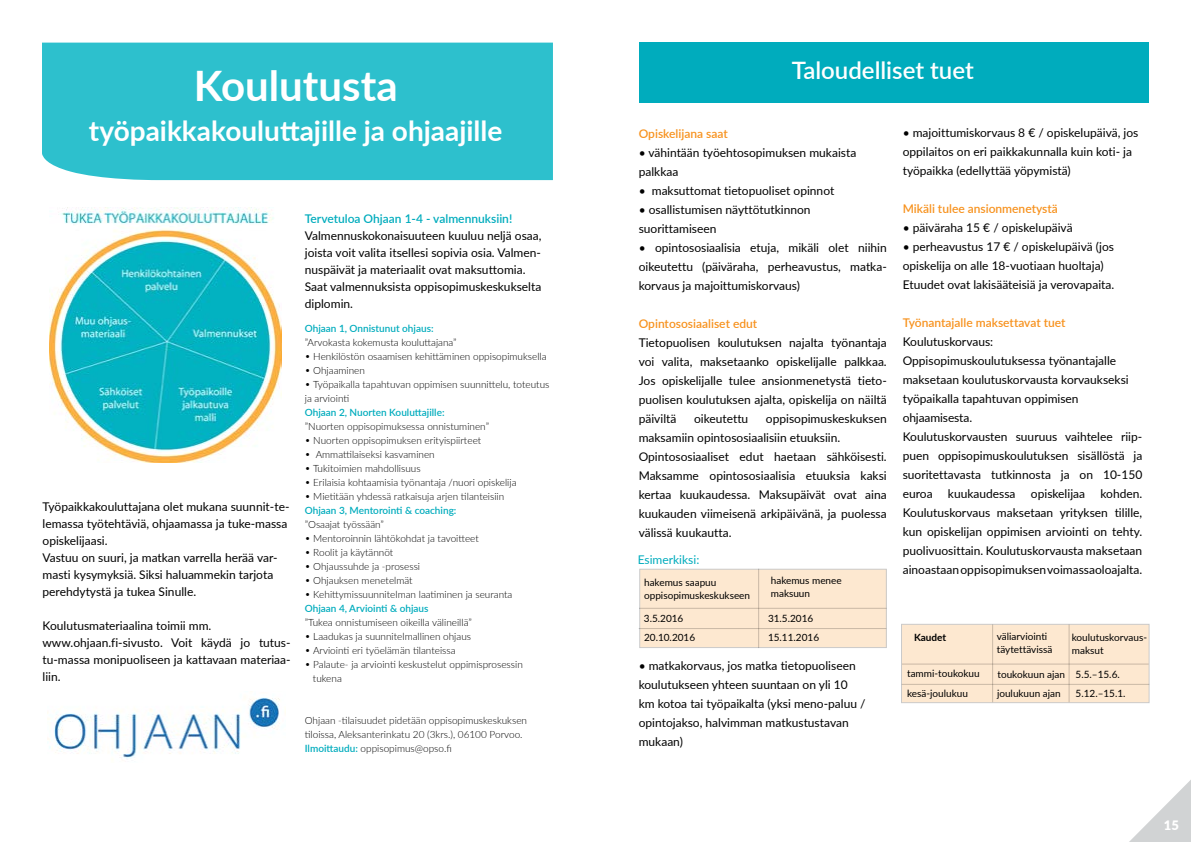
<style>
.page{position:relative;width:1191px;height:842px;background:#fff}
.page>*{position:absolute;margin:0;border:0;box-sizing:border-box;transform-origin:0 0}
.t1{font:700 42px "Lato";color:#fff}
.t2{font:700 28px "Lato";color:#fff}
.t3{font:600 24px "Lato";color:#fff}
.t4{font:900 13px "Lato";color:#fff}
.t5{font:12px/19px "Lato";color:#000}
.t6{font:600 12px "Lato";color:#f7921e}
.t7{font:600 12px "Lato";color:#00acbd}
.t8{font:12px "Lato";color:#00acbd}
.t9{font:300 10px/14px "Lato";color:#000}
.t10{font:10px/13px "Lato";color:#000}
.t11{font:600 10px "Lato";color:#00acbd}
.t12{font:700 10px "Lato";color:#000}
.s1{font-weight:600;color:#00acbd}
</style>
<div class="page">
<svg style="left:1129px;top:780px;width:62px;height:62px"></svg>
<div style="left:42px;top:43px;width:511px;height:137px;background:#2dc0cd"></div>
<img style="left:50px;top:207px;width:231px;height:255px">
<img style="left:48px;top:697px;width:232px;height:62px">
<div style="left:639px;top:43px;width:509px;height:60px;background:#00acbd"></div>
<div style="left:639px;top:569px;width:247px;height:79px;background:#fde8d0"></div>
<hr style="left:639px;top:608px;width:247px;height:1px;background:#000">
<hr style="left:638px;top:628px;width:248px;height:1px;background:#000">
<hr style="left:758px;top:569px;width:1px;height:79px;background:#000">
<div style="left:901px;top:624px;width:248px;height:79px;background:#fde8d0"></div>
<hr style="left:902px;top:664px;width:246px;height:1px;background:#000">
<hr style="left:901px;top:684px;width:248px;height:1px;background:#000">
<hr style="left:992px;top:624px;width:1px;height:78px;background:#000">
<hr style="left:1068px;top:624px;width:1px;height:78px;background:#000">
<h1 class="t1" style="left:194px;top:55px;width:205px">Koulutusta</h1>
<h2 class="t2" style="left:89px;top:110px;width:415px">työpaikkakouluttajille ja ohjaajille</h2>
<p class="t5" style="left:43px;top:498px;width:248px;line-height:17px">Työpaikkakouluttajana olet mukana suunnit-te&shy;lemassa työtehtäviä, ohjaamassa ja tuke-massa opiskelijaasi.<br>Vastuu on suuri, ja matkan varrella herää var&shy;masti kysymyksiä. Siksi haluammekin tarjota perehdytystä ja tukea Sinulle.</p>
<p class="t5" style="left:43px;top:617px;width:250px;line-height:17px">Koulutusmateriaalina toimii mm. www.ohjaan.fi-sivusto. Voit käydä jo tutus&shy;tu-massa monipuoliseen ja kattavaan materiaa&shy;liin.</p>
<p class="t7" style="left:305px;top:210px;width:209px">Tervetuloa Ohjaan 1-4 - valmennuksiin!</p>
<p class="t5" style="left:305px;top:227px;width:238px;line-height:17px">Valmennuskokonaisuuteen kuuluu neljä osaa, joista voit valita itsellesi sopivia osia. Valmen&shy;nuspäivät ja materiaalit ovat maksuttomia.<br>Saat valmennuksista oppisopimuskeskukselta diplomin.</p>
<p class="t11" style="left:305px;top:321px;width:130px">Ohjaan 1, Onnistunut ohjaus:</p>
<p class="t9" style="left:305px;top:335px;width:153px">”Arvokasta kokemusta kouluttajana”</p>
<p class="t9" style="left:305px;top:349px;width:243px">• Henkilöstön osaamisen kehittäminen oppisopimuksella</p>
<p class="t9" style="left:305px;top:363px;width:62px">• Ohjaaminen</p>
<p class="t9" style="left:305px;top:377px;width:246px">• Työpaikalla tapahtuvan oppimisen suunnittelu, toteutus ja arviointi</p>
<p class="t11" style="left:305px;top:405px;width:141px">Ohjaan 2, Nuorten Kouluttajille:</p>
<p class="t9" style="left:305px;top:419px;width:186px">”Nuorten oppisopimuksessa onnistuminen”</p>
<p class="t9" style="left:305px;top:433px;width:178px">• Nuorten oppisopimuksen erityispiirteet</p>
<p class="t9" style="left:305px;top:447px;width:131px">• Ammattilaiseksi kasvaminen</p>
<p class="t9" style="left:305px;top:461px;width:117px">• Tukitoimien mahdollisuus</p>
<p class="t9" style="left:305px;top:475px;width:213px">• Erilaisia kohtaamisia työnantaja /nuori opiskelija</p>
<p class="t9" style="left:305px;top:489px;width:201px">• Mietitään yhdessä ratkaisuja arjen tilanteisiin</p>
<p class="t11" style="left:305px;top:503px;width:153px">Ohjaan 3, Mentorointi &amp; coaching:</p>
<p class="t9" style="left:305px;top:517px;width:81px">”Osaajat työssään”</p>
<p class="t9" style="left:305px;top:531px;width:176px">• Mentoroinnin lähtökohdat ja tavoitteet</p>
<p class="t9" style="left:305px;top:545px;width:90px">• Roolit ja käytännöt</p>
<p class="t9" style="left:305px;top:559px;width:117px">• Ohjaussuhde ja -prosessi</p>
<p class="t9" style="left:305px;top:573px;width:109px">• Ohjauksen menetelmät</p>
<p class="t9" style="left:305px;top:587px;width:209px">• Kehittymissuunnitelman laatiminen ja seuranta</p>
<p class="t11" style="left:305px;top:601px;width:125px">Ohjaan 4, Arviointi &amp; ohjaus</p>
<p class="t9" style="left:305px;top:615px;width:168px">”Tukea onnistumiseen oikeilla välineillä”</p>
<p class="t9" style="left:305px;top:629px;width:168px">• Laadukas ja suunnitelmallinen ohjaus</p>
<p class="t9" style="left:305px;top:643px;width:152px">• Arviointi eri työelämän tilanteissa</p>
<p class="t9" style="left:313px;top:657px;width:211px;text-indent:-8px">• Palaute- ja arviointi keskustelut oppimisprosessin tukena</p>
<p class="t9" style="left:305px;top:713px;width:224px">Ohjaan -tilaisuudet pidetään oppisopimuskeskuksen tiloissa, Aleksanterinkatu 20 (3krs.), 06100 Porvoo.<br><span class="s1">Ilmoittaudu:</span> oppisopimus@opso.fi</p>
<h3 class="t3" style="left:791px;top:53px;width:184px">Taloudelliset tuet</h3>
<p class="t6" style="left:638px;top:125px;width:91px">Opiskelijana saat</p>
<p class="t5" style="left:638px;top:143px;width:219px">• vähintään työehtosopimuksen mukaista palkkaa</p>
<p class="t5" style="left:638px;top:181px;width:197px">• maksuttomat tietopuoliset opinnot</p>
<p class="t5" style="left:638px;top:200px;width:173px">• osallistumisen näyttötutkinnon suorittamiseen</p>
<p class="t5" style="left:638px;top:238px;width:250px;text-align:justify">• opintososiaalisia etuja, mikäli olet niihin oikeutettu (päiväraha, perheavustus, matka&shy;korvaus ja majoittumiskorvaus)</p>
<p class="t6" style="left:638px;top:315px;width:120px">Opintososiaaliset edut</p>
<p class="t5" style="left:638px;top:333px;width:250px;text-align:justify">Tietopuolisen koulutuksen najalta työnantaja voi valita, maksetaanko opiskelijalle palkkaa.<br>Jos opiskelijalle tulee ansionmenetystä tieto&shy;puolisen koulutuksen ajalta, opiskelija on näiltä päiviltä</p>
<p class="t5" style="left:638px;top:409px;width:250px;text-indent:127px">oppisopimuskeskuksen maksamiin opintososiaalisiin etuuksiin.<br>Opintososiaaliset edut haetaan sähköisesti.<br>Maksamme opintososiaalisia etuuksia kaksi kertaa kuukaudessa. Maksupäivät ovat aina kuukauden viimeisenä arkipäivänä, ja puolessa välissä kuukautta.</p>
<p class="t5" style="left:694px;top:409px;width:56px">oikeutettu</p>
<p class="t8" style="left:637px;top:551px;width:63px">Esimerkiksi:</p>
<p class="t10" style="left:644px;top:575px;width:108px">hakemus saapuu oppisopimuskeskukseen</p>
<p class="t10" style="left:771px;top:574px;width:72px">hakemus menee maksuun</p>
<p class="t10" style="left:644px;top:608px;width:53px;line-height:18.8px">3.5.2016<br>20.10.2016</p>
<p class="t10" style="left:768px;top:608px;width:53px;line-height:19.2px">31.5.2016<br>15.11.2016</p>
<p class="t5" style="left:638px;top:656px;width:228px">• matkakorvaus, jos matka tietopuoliseen koulutukseen yhteen suuntaan on yli 10 km kotoa tai työpaikalta (yksi meno-paluu / opintojakso, halvimman matkustustavan mukaan)</p>
<p class="t5" style="left:902px;top:123px;width:237px">• majoittumiskorvaus 8 € / opiskelupäivä, jos oppilaitos on eri paikkakunnalla kuin koti- ja työpaikka (edellyttää yöpymistä)</p>
<p class="t6" style="left:902px;top:200px;width:157px">Mikäli tulee ansionmenetystä</p>
<p class="t5" style="left:902px;top:218px;width:171px">• päiväraha 15 € / opiskelupäivä</p>
<p class="t5" style="left:902px;top:237px;width:213px">• perheavustus 17 € / opiskelupäivä (jos opiskelija on alle 18-vuotiaan huoltaja)<br>Etuudet ovat lakisääteisiä ja verovapaita.</p>
<p class="t6" style="left:902px;top:314px;width:164px">Työnantajalle maksettavat tuet</p>
<p class="t5" style="left:902px;top:332px;width:241px">Koulutuskorvaus:<br>Oppisopimuskoulutuksessa työnantajalle maksetaan koulutuskorvausta korvaukseksi työpaikalla tapahtuvan oppimisen ohjaamisesta.<br>Koulutuskorvausten suuruus vaihtelee riip&shy;puen oppisopimuskoulutuksen sisällöstä ja suoritettavasta tutkinnosta ja on 10-150 euroa</p>
<p class="t5" style="left:902px;top:484px;width:241px;text-align:justify;text-indent:198px">kohden.<br>Koulutuskorvaus maksetaan yrityksen tilille, kun opiskelijan oppimisen arviointi on tehty. puolivuosittain. Koulutuskorvausta maksetaan ainoastaan oppisopimuksen voimassaoloajalta.</p>
<p class="t5" style="left:948px;top:484px;width:69px">kuukaudessa</p>
<p class="t5" style="left:1031px;top:484px;width:56px">opiskelijaa</p>
<p class="t10" style="left:996px;top:630px;width:57px">väliarviointi täytettävissä</p>
<p class="t12" style="left:914px;top:630px;width:34px">Kaudet</p>
<p class="t10" style="left:907px;top:663px;width:74px;line-height:19.8px">tammi-toukokuu kesä-joulukuu</p>
<p class="t10" style="left:997px;top:664px;width:70px;line-height:19.2px">toukokuun ajan joulukuun ajan</p>
<p class="t10" style="left:1071px;top:630px;width:77px">koulutuskorvaus&shy;maksut</p>
<p class="t10" style="left:1075px;top:664px;width:52px;line-height:19.2px">5.5.–15.6.<br>5.12.–15.1.</p>
<p class="t4" style="left:1163px;top:815px;width:17px">15</p>
</div>
